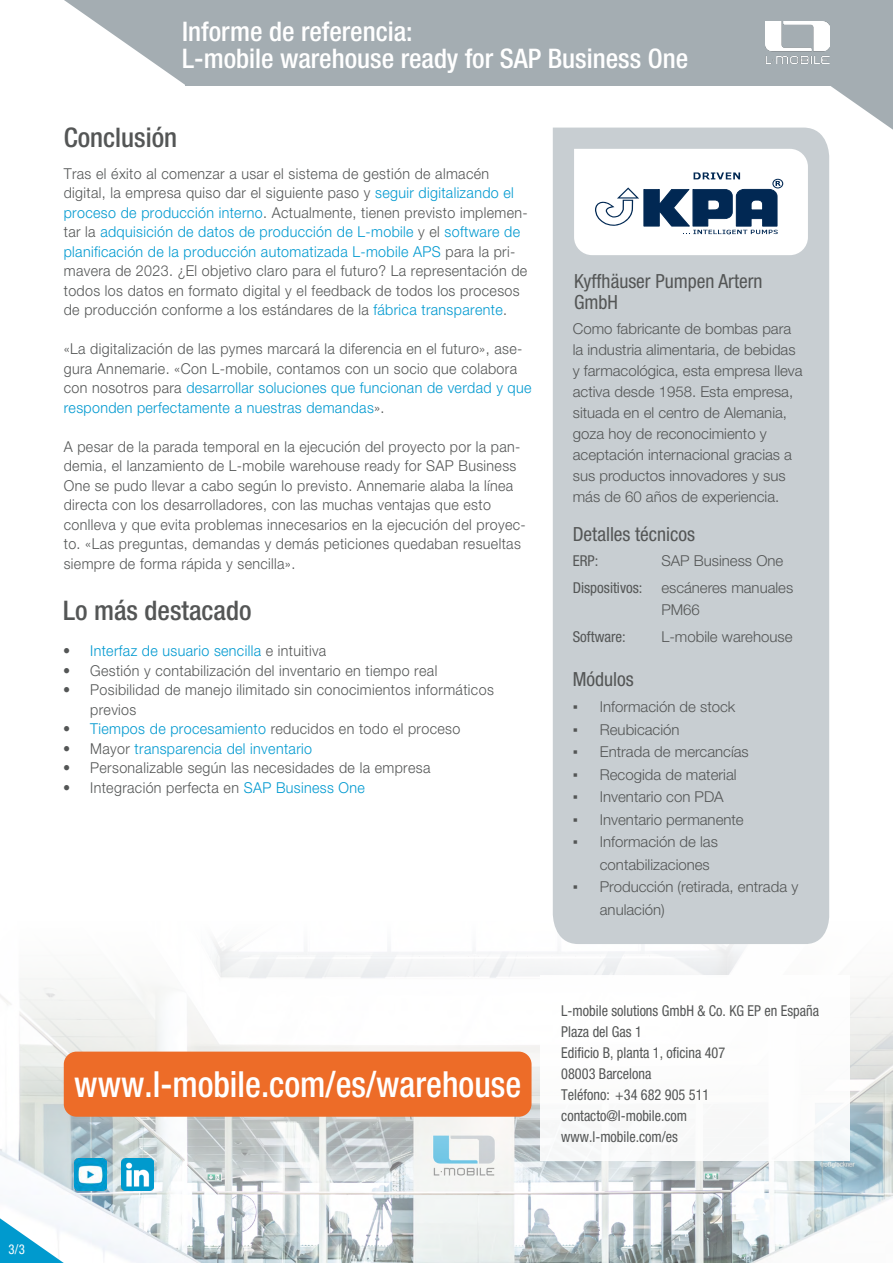
<style>
.page{position:relative;width:893px;height:1263px;background:#fff}
.page>*{position:absolute;margin:0;border:0;box-sizing:border-box;transform-origin:0 0}
.t1{font:500 condensed 36px "Helvetica Neue LT Pro";color:#fff;scale:.95 1}
.t2{font:500 condensed 27px/27px "Helvetica Neue LT Pro";color:#fff}
.t3{font:500 condensed 27px "Helvetica Neue LT Pro";color:#545656}
.t4{font:condensed 19.5px/21px "Helvetica Neue LT Pro";color:#545656}
.t5{font:300 15px/19.5px "Helvetica Neue LT Pro";letter-spacing:.025em;color:#545656;scale:.95 1}
.t6{font:300 15px/21px "Helvetica Neue LT Pro";color:#545656}
.t7{font:condensed 15px/21px "Helvetica Neue LT Pro";color:#545656;scale:.95 1}
.t8{font:300 15px "Helvetica Neue LT Pro";letter-spacing:.025em;color:#0099d0;scale:.95 1}
.t9{font:condensed 15px "Helvetica Neue LT Pro";color:#545656}
.t10{font:condensed 13.5px "Helvetica Neue LT Pro";color:#fff;scale:.95 1}
.s1{color:#0099d0}
.s2{color:#545656}
.s3{font-family:"Arial";font-weight:400}
</style>
<div class="page">
<svg style="left:0;top:941px;width:893px;height:322px"></svg>
<div style="left:540px;top:975px;width:309px;height:185px;background:#fff"></div>
<img style="left:74px;top:1159px;width:32px;height:32px">
<img style="left:121px;top:1159px;width:32px;height:32px">
<div style="left:64px;top:1051px;width:467px;height:66px;background:#ed6c28;border-radius:13px"></div>
<svg style="left:829px;top:85px;width:64px;height:45px"></svg>
<svg style="left:64px;top:0;width:121px;height:85px"></svg>
<div style="left:185px;top:0;width:708px;height:85px;background:#a4adb2"></div>
<img style="left:765px;top:21px;width:64px;height:43px">
<svg style="left:0;top:1218px;width:64px;height:45px"></svg>
<div style="left:553px;top:128px;width:276px;height:816px;background:#c8ced2"></div>
<svg style="left:574px;top:149px;width:234px;height:106px"></svg>
<h2 class="t2" style="left:182px;top:17px;width:507px">Informe de referencia:<br>L-mobile warehouse ready for SAP Business One</h2>
<h2 class="t3" style="left:64px;top:121px;width:115px">Conclusión</h2>
<p class="t5" style="left:64px;top:163px;width:490px">Tras el éxito al comenzar a usar el sistema de gestión de almacén digital, la empresa quiso dar el siguiente paso y <span class="s1">seguir digitalizando el proceso de producción interno</span>. Actualmente, tienen previsto implemen&shy;tar la <span class="s1">adquisición de datos de producción de L-mobile</span> y el <span class="s1">software de planificación de la producción automatizada L-mobile APS</span> para la pri&shy;mavera de 2023. ¿El objetivo claro para el futuro? La representación de todos los datos en formato digital y el feedback de todos los procesos de producción conforme a los estándares de la <span class="s1">fábrica transparente</span>.</p>
<p class="t5" style="left:64px;top:339px;width:494px">«La digitalización de las pymes marcará la diferencia en el futuro», ase&shy;gura Annemarie. «Con L-mobile, contamos con un socio que colabora con nosotros para <span class="s1">desarrollar soluciones que funcionan de verdad y que responden perfectamente a nuestras demandas</span>».</p>
<p class="t5" style="left:64px;top:436px;width:488px">A pesar de la parada temporal en la ejecución del proyecto por la pan&shy;demia, el lanzamiento de L-mobile warehouse ready for SAP Business One se pudo llevar a cabo según lo previsto. Annemarie alaba la línea directa con los desarrolladores, con las muchas ventajas que esto conlleva y que evita problemas innecesarios en la ejecución del proyec&shy;to. «Las preguntas, demandas y demás peticiones quedaban resueltas siempre de forma rápida y sencilla».</p>
<h2 class="t3" style="left:63px;top:594px;width:190px">Lo más destacado</h2>
<p class="t8" style="left:63px;top:641px;width:278px"><span class="s2">•</span> Interfaz de usuario sencilla <span class="s2">e intuitiva</span></p>
<p class="t5" style="left:63px;top:660px;width:395px">• Gestión y contabilización del inventario en tiempo real</p>
<p class="t5" style="left:90px;top:680px;width:426px;text-indent:-27px">• Posibilidad de manejo ilimitado sin conocimientos informáticos previos</p>
<p class="t5" style="left:63px;top:719px;width:420px">• <span class="s1">Tiempos de procesamiento</span> reducidos en todo el proceso</p>
<p class="t8" style="left:63px;top:739px;width:263px"><span class="s2">• Mayor</span> transparencia del inventario</p>
<p class="t5" style="left:63px;top:758px;width:388px">• Personalizable según las necesidades de la empresa</p>
<p class="t5" style="left:63px;top:777px;width:319px">• Integración perfecta en <span class="s1">SAP Business One</span></p>
<h3 class="t4" style="left:574px;top:271px;width:190px">Kyffhäuser Pumpen Artern<br>GmbH</h3>
<p class="t6" style="left:573px;top:318px;width:231px">Como fabricante de bombas para la industria alimentaria, de bebidas y farmacológica, esta empresa lleva activa desde 1958. Esta empresa, situada en el centro de Alemania, goza hoy de reconocimiento y aceptación internacional gracias a sus productos innovadores y sus más de 60 años de experiencia.</p>
<h3 class="t4" style="left:573px;top:524px;width:124px">Detalles técnicos</h3>
<p class="t9" style="left:573px;top:552px;width:27px">ERP:</p>
<p class="t6" style="left:661px;top:549px;width:123px">SAP Business One</p>
<p class="t9" style="left:573px;top:579px;width:71px">Dispositivos:</p>
<p class="t6" style="left:661px;top:576px;width:133px;line-height:22.5px">escáneres manuales<br>PM66</p>
<p class="t9" style="left:573px;top:628px;width:55px">Software:</p>
<p class="t6" style="left:661px;top:626px;width:133px">L-mobile warehouse</p>
<h3 class="t4" style="left:573px;top:668px;width:63px">Módulos</h3>
<p class="t6" style="left:573px;top:696px;width:164px"><span class="s3">▪</span> Información de stock</p>
<p class="t6" style="left:573px;top:718px;width:108px"><span class="s3">▪</span> Reubicación</p>
<p class="t6" style="left:573px;top:741px;width:177px"><span class="s3">▪</span> Entrada de mercancías</p>
<p class="t6" style="left:573px;top:763px;width:165px"><span class="s3">▪</span> Recogida de material</p>
<p class="t6" style="left:573px;top:786px;width:152px"><span class="s3">▪</span> Inventario con PDA</p>
<p class="t6" style="left:573px;top:808px;width:172px"><span class="s3">▪</span> Inventario permanente</p>
<p class="t6" style="left:600px;top:830px;width:120px;line-height:22.5px;text-indent:-27px"><span class="s3">▪</span> Información de las contabilizaciones</p>
<p class="t6" style="left:600px;top:875px;width:200px;line-height:22.5px;text-indent:-27px"><span class="s3">▪</span> Producción (retirada, entrada y anulación)</p>
<h1 class="t1" style="left:74px;top:1063px;width:472px">www.l-mobile.com/es/warehouse</h1>
<p class="t7" style="left:561px;top:1000px;width:273px">L-mobile solutions GmbH &amp; Co. KG EP en España<br>Plaza del Gas 1<br>Edificio B, planta 1, oficina 407<br>08003 Barcelona<br>Teléfono: +34 682 905 511 contacto@l-mobile.com<br>www.l-mobile.com/es</p>
<p class="t10" style="left:9px;top:1242px;width:19px">3/3</p>
</div>
